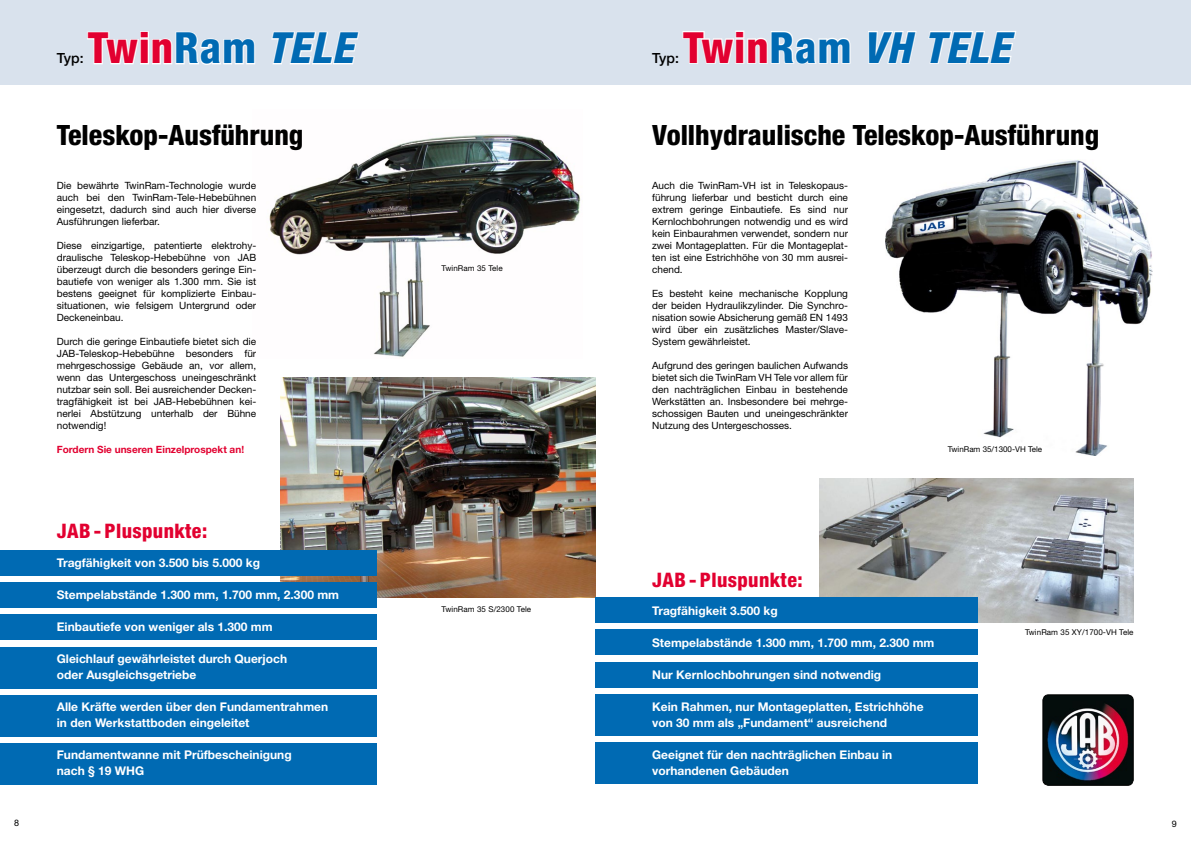
<style>
.page{position:relative;width:1191px;height:842px;background:#fff}
.page>*{position:absolute;margin:0;border:0;box-sizing:border-box;transform-origin:0 0}
.t1{font:italic 800 condensed 43px "Helvetica Neue LT Std";letter-spacing:.02em;color:#006ab3}
.t2{font:800 condensed 43px "Helvetica Neue LT Std";letter-spacing:.02em;color:#e20030}
.t3{font:800 condensed 28px "Helvetica Neue LT Std";color:#000}
.t4{font:800 condensed 20px "Helvetica Neue LT Std";letter-spacing:.02em;color:#e20030}
.t5{font:500 14px "Helvetica Neue LT Std";letter-spacing:-.045em;color:#000}
.t6{font:700 12px/16px "Helvetica Neue LT Std";color:#fff}
.t7{font:10px/12px "Helvetica Neue LT Std";color:#000;text-align:justify}
.t8{font:700 10px "Helvetica Neue LT Std";color:#e20030}
.t9{font:9px "Helvetica Neue LT Std";color:#000}
.t10{font:8px "Helvetica Neue LT Std";letter-spacing:.01em;color:#000}
.s1{color:#006ab3}
.s2{font-style:italic;color:#006ab3}
.s3{font-style:normal;color:#e20030}
.s4{font-style:normal}
</style>
<div class="page">
<div style="left:0;top:0;width:1191px;height:85px;background:#d9e2ed"></div>
<img style="left:281px;top:378px;width:314px;height:219px">
<img style="left:269px;top:134px;width:312px;height:223px">
<img style="left:886px;top:160px;width:266px;height:295px">
<img style="left:1044px;top:695px;width:89px;height:90px">
<div style="left:1042px;top:694px;width:91px;height:92px;border:1px solid #000;border-radius:6px"></div>
<img style="left:820px;top:478px;width:313px;height:145px">
<div style="left:0;top:550px;width:377px;height:25px;background:#006ab3"></div>
<div style="left:0;top:582px;width:377px;height:26px;background:#006ab3"></div>
<div style="left:0;top:647px;width:377px;height:41px;background:#006ab3"></div>
<div style="left:0;top:695px;width:377px;height:41px;background:#006ab3"></div>
<div style="left:0;top:614px;width:377px;height:26px;background:#006ab3"></div>
<div style="left:0;top:743px;width:377px;height:41px;background:#006ab3"></div>
<svg style="left:87px;top:31px;width:168px;height:34px"></svg>
<svg style="left:271px;top:31px;width:89px;height:34px"></svg>
<svg style="left:682px;top:30px;width:169px;height:34px"></svg>
<svg style="left:868px;top:31px;width:49px;height:33px"></svg>
<svg style="left:928px;top:31px;width:89px;height:33px"></svg>
<div style="left:595px;top:630px;width:383px;height:25px;background:#006ab3"></div>
<div style="left:595px;top:662px;width:383px;height:26px;background:#006ab3"></div>
<div style="left:595px;top:695px;width:383px;height:41px;background:#006ab3"></div>
<div style="left:595px;top:743px;width:383px;height:41px;background:#006ab3"></div>
<div style="left:595px;top:597px;width:383px;height:26px;background:#006ab3"></div>
<h1 class="t2" style="left:88px;top:21px;width:267px">Twin<span class="s1">Ram</span> <span class="s2">TELE</span></h1>
<h3 class="t5" style="left:57px;top:50px;width:28px">Typ:</h3>
<h1 class="t1" style="left:683px;top:21px;width:328px"><span class="s3">Twin</span><span class="s4">Ram</span> VH TELE</h1>
<h3 class="t5" style="left:652px;top:49px;width:28px">Typ:</h3>
<h2 class="t3" style="left:57px;top:118px;width:248px">Teleskop-Ausführung</h2>
<h2 class="t3" style="left:652px;top:118px;width:448px">Vollhydraulische Teleskop-Ausführung</h2>
<p class="t7" style="left:57px;top:179px;width:201px">Die bewährte TwinRam-Technologie wurde auch bei den TwinRam-Tele-Hebebühnen eingesetzt, dadurch sind auch hier diverse Ausführungen lieferbar.</p>
<p class="t7" style="left:57px;top:239px;width:201px">Diese einzigartige, patentierte elektrohy&shy;draulische Teleskop-Hebebühne von JAB überzeugt durch die besonders geringe Ein&shy;bautiefe von weniger als 1.300 mm. Sie ist bestens geeignet für komplizierte Einbau&shy;situationen, wie felsigem Untergrund oder Deckeneinbau.</p>
<p class="t7" style="left:57px;top:335px;width:201px">Durch die geringe Einbautiefe bietet sich die JAB-Teleskop-Hebebühne besonders für mehrgeschossige Gebäude an, vor allem, wenn das Untergeschoss uneingeschränkt nutzbar sein soll. Bei ausreichender Decken&shy;tragfähigkeit ist bei JAB-Hebebühnen kei&shy;nerlei Abstützung unterhalb der Bühne notwendig!</p>
<p class="t8" style="left:57px;top:443px;width:189px">Fordern Sie unseren Einzelprospekt an!</p>
<p class="t10" style="left:441px;top:263px;width:63px">TwinRam 35 Tele</p>
<p class="t7" style="left:652px;top:179px;width:197px">Auch die TwinRam-VH ist in Teleskopaus&shy;führung lieferbar und besticht durch eine extrem geringe Einbautiefe. Es sind nur Kernlochbohrungen notwendig und es wird kein Einbaurahmen verwendet, sondern nur zwei Montageplatten. Für die Montageplat&shy;ten ist eine Estrichhöhe von 30 mm ausrei&shy;chend.</p>
<p class="t7" style="left:652px;top:287px;width:197px">Es besteht keine mechanische Kopplung der beiden Hydraulikzylinder. Die Synchro&shy;nisation sowie Absicherung gemäß EN 1493 wird über ein zusätzliches Master/Slave-System gewährleistet.</p>
<p class="t7" style="left:652px;top:359px;width:197px">Aufgrund des geringen baulichen Aufwands bietet sich die TwinRam VH Tele vor allem für den nachträglichen Einbau in bestehende Werkstätten an. Insbesondere bei mehrge&shy;schossigen Bauten und uneingeschränkter Nutzung des Untergeschosses.</p>
<p class="t10" style="left:948px;top:444px;width:96px">TwinRam 35/1300-VH Tele</p>
<h3 class="t4" style="left:57px;top:519px;width:152px">JAB - Pluspunkte:</h3>
<p class="t6" style="left:57px;top:554px;width:205px">Tragfähigkeit von 3.500 bis 5.000 kg</p>
<p class="t6" style="left:57px;top:586px;width:284px">Stempelabstände 1.300 mm, 1.700 mm, 2.300 mm</p>
<p class="t6" style="left:57px;top:618px;width:217px">Einbautiefe von weniger als 1.300 mm</p>
<p class="t6" style="left:57px;top:650px;width:232px">Gleichlauf gewährleistet durch Querjoch oder Ausgleichsgetriebe</p>
<p class="t6" style="left:57px;top:698px;width:273px">Alle Kräfte werden über den Fundamentrahmen in den Werkstattboden eingeleitet</p>
<p class="t6" style="left:57px;top:746px;width:236px">Fundamentwanne mit Prüfbescheinigung nach § 19 WHG</p>
<p class="t10" style="left:441px;top:604px;width:91px">TwinRam 35 S/2300 Tele</p>
<h3 class="t4" style="left:652px;top:567px;width:152px">JAB - Pluspunkte:</h3>
<p class="t6" style="left:652px;top:602px;width:127px">Tragfähigkeit 3.500 kg</p>
<p class="t6" style="left:652px;top:634px;width:284px">Stempelabstände 1.300 mm, 1.700 mm, 2.300 mm</p>
<p class="t6" style="left:652px;top:666px;width:230px">Nur Kernlochbohrungen sind notwendig</p>
<p class="t6" style="left:652px;top:698px;width:273px">Kein Rahmen, nur Montageplatten, Estrichhöhe von 30 mm als „Fundament“ ausreichend</p>
<p class="t6" style="left:652px;top:746px;width:242px">Geeignet für den nachträglichen Einbau in vorhandenen Gebäuden</p>
<p class="t10" style="left:1025px;top:628px;width:110px">TwinRam 35 XY/1700-VH Tele</p>
<p class="t9" style="left:14px;top:817px;width:7px">8</p>
<p class="t9" style="left:1171px;top:818px;width:7px">9</p>
</div>
